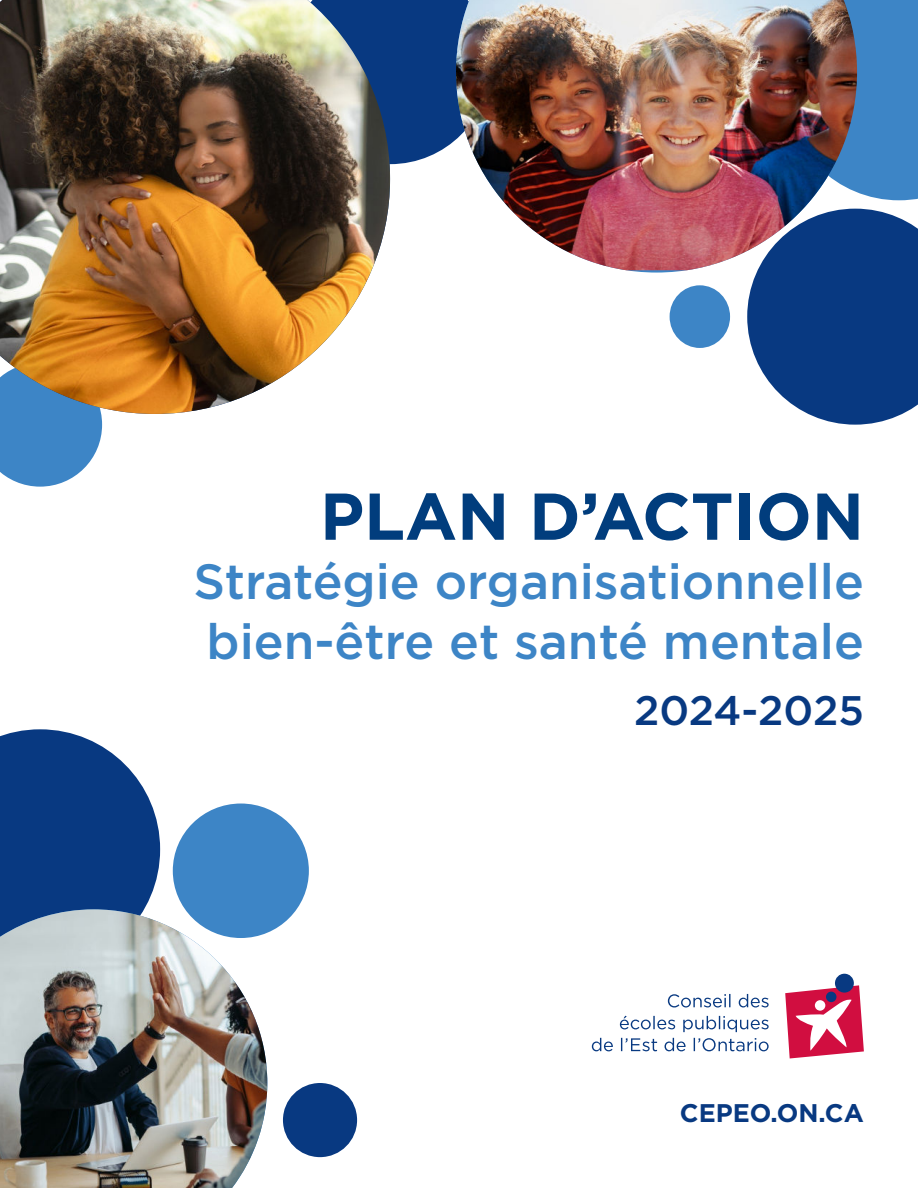
<style>
.page{position:relative;width:918px;height:1188px;background:#fff}
.page>*{position:absolute;margin:0;border:0;box-sizing:border-box;transform-origin:0 0}
.t1{font:700 66px "Gotham";color:#013d7d}
.t2{font:500 49.5px/59.4px "Gotham";color:#3d85c6}
.t3{font:500 41.25px "Gotham";letter-spacing:-.005em;color:#083981}
.t4{font:700 25.5px "Gotham";color:#083981}
</style>
<div class="page">
<svg style="left:592px;top:1038px;width:177px;height:13px"></svg>
<svg style="left:620px;top:1016px;width:149px;height:16px"></svg>
<svg style="left:668px;top:994px;width:101px;height:14px"></svg>
<div style="left:835px;top:974px;width:19px;height:19px;background:#083981;border-radius:50%"></div>
<svg style="left:785px;top:985px;width:79px;height:73px"></svg>
<div style="left:670px;top:285px;width:60px;height:63px;background:#3d85c6;border-radius:50%"></div>
<div style="left:173px;top:804px;width:136px;height:134px;background:#3d85c6;border-radius:50%"></div>
<svg style="left:0;top:729px;width:160px;height:180px;background:#265190"></svg>
<img style="left:0;top:909px;width:267px;height:279px">
<svg style="left:0;top:414px;width:102px;height:73px;background:#5896ce"></svg>
<div style="left:283px;top:1083px;width:74px;height:74px;background:#083981;border-radius:50%"></div>
<div style="left:390px;top:0;width:66px;height:164px;background:#083981"></div>
<img style="left:0;top:0;width:390px;height:414px">
<div style="left:857px;top:0;width:61px;height:200px;background:#3d85c6"></div>
<img style="left:456px;top:0;width:401px;height:270px">
<svg style="left:747px;top:209px;width:171px;height:216px;background:#305591"></svg>
<h1 class="t1" style="left:320px;top:487px;width:545px">PLAN D’ACTION</h1>
<p class="t2" style="left:193px;top:552px;width:672px">Stratégie organisationnelle bien-être et santé mentale</p>
<p class="t3" style="left:634px;top:687px;width:231px">2024-2025</p>
<p class="t4" style="left:680px;top:1102px;width:186px">CEPEO.ON.CA</p>
</div>
